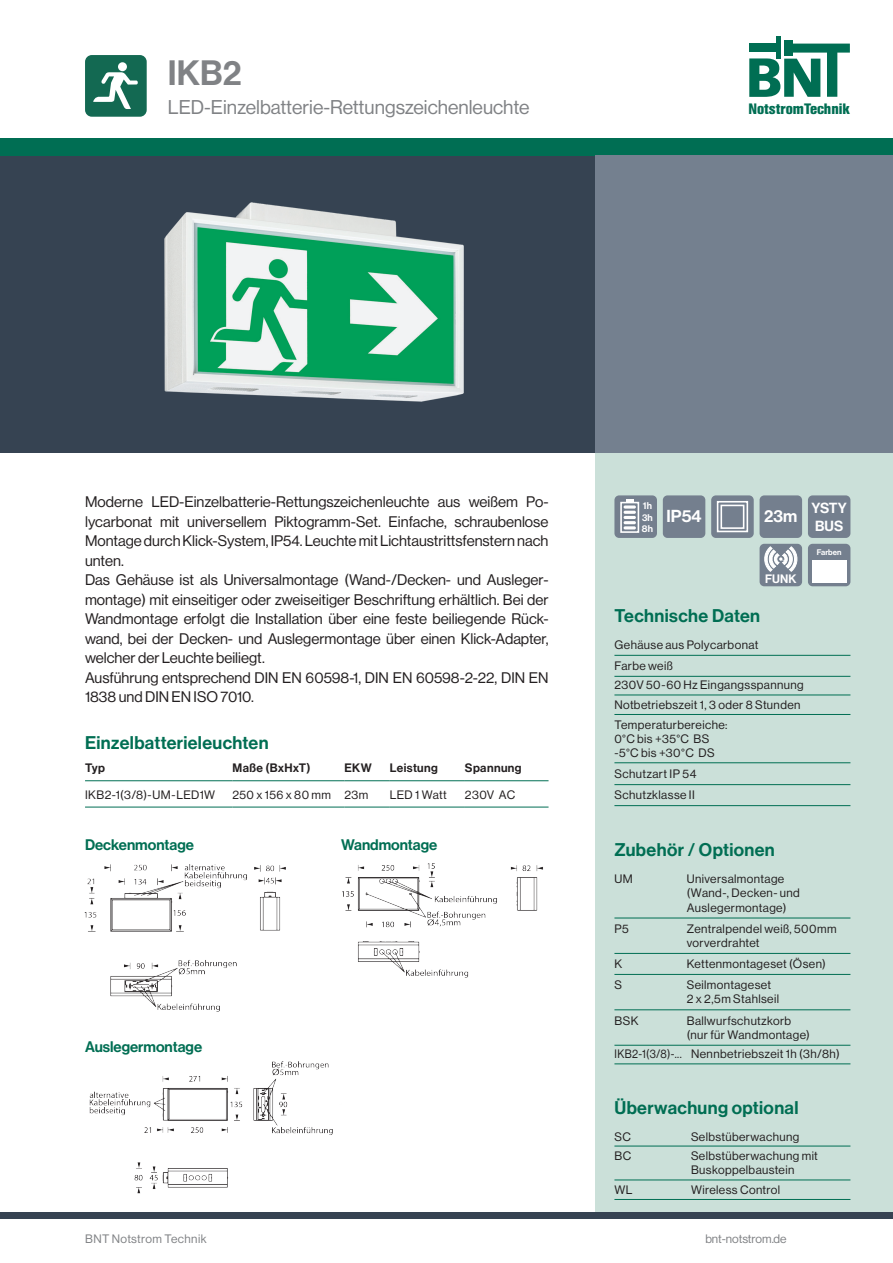
<style>
.page{position:relative;width:893px;height:1263px;background:#fff}
.page>*{position:absolute;margin:0;border:0;box-sizing:border-box;transform-origin:0 0}
.t1{font:34.5px "N Haas Grotesk DS Std 65 Md";color:#808285}
.t2{font:19.5px "N Haas Grotesk DS Std 55 Rg";color:#808285}
.t3{font:18px "N Haas Grotesk DS Std 65 Md";letter-spacing:.02em;color:#006e53}
.t4{font:16.95px "N Haas Grotesk DS Std 65 Md";color:#fff}
.t5{font:15px/19.5px "N Haas Grotesk DS Std 55 Rg";color:#231f20}
.t6{font:15px "N Haas Grotesk DS Std 65 Md";color:#006e53}
.t7{font:700 15px "Helvetica Con BQ";color:#006e53}
.t8{font:14.4px/18px "N Haas Grotesk DS Std 65 Md";color:#fff}
.t9{font:12px/14.4px "N Haas Grotesk DS Std 55 Rg";letter-spacing:.035em;color:#231f20}
.t10{font:12px "N Haas Grotesk DS Std 55 Rg";letter-spacing:.035em;color:#231f20;scale:.9 1}
.t11{font:12px "N Haas Grotesk DS Std 55 Rg";letter-spacing:.015em;color:#808285}
.t12{font:12px "N Haas Grotesk DS Std 65 Md";letter-spacing:.035em;color:#231f20}
.t13{font:12px "N Haas Grotesk DS Std 65 Md";color:#fff}
.t14{font:9.6px/11.6px "N Haas Grotesk DS Std 65 Md";color:#fff;text-align:justify}
.t15{font:7.95px "N Haas Grotesk DS Std 65 Md";color:#fff}
</style>
<div class="page">
<div style="left:0;top:155px;width:595px;height:298px;background:#364352"></div>
<div style="left:0;top:138px;width:893px;height:17px;background:#006e53"></div>
<div style="left:595px;top:453px;width:298px;height:762px;background:#cbe0d9"></div>
<svg style="left:749px;top:44px;width:101px;height:53px"></svg>
<div style="left:784px;top:40px;width:9px;height:16px;background:#006e53"></div>
<div style="left:749px;top:43px;width:31px;height:9px;background:#006e53"></div>
<hr style="left:776px;top:36px;width:4px;height:23px;background:#006e53">
<div style="left:0;top:1212px;width:893px;height:6px;background:#364352"></div>
<div style="left:86px;top:56px;width:59px;height:59px;background:#136952;border-radius:5px"></div>
<div style="left:85px;top:55px;width:62px;height:62px;border:3px solid #136952;border-radius:5px"></div>
<div style="left:118px;top:62px;width:9px;height:9px;background:#fff;border-radius:50%"></div>
<svg style="left:93px;top:72px;width:45px;height:37px"></svg>
<div style="left:595px;top:155px;width:298px;height:298px;background:#74808f"></div>
<hr style="left:614px;top:655px;width:236px;height:1px;background:#006e53">
<hr style="left:614px;top:676px;width:236px;height:1px;background:#006e53">
<hr style="left:614px;top:695px;width:236px;height:1px;background:#006e53">
<hr style="left:614px;top:714px;width:236px;height:1px;background:#006e53">
<hr style="left:614px;top:762px;width:236px;height:1px;background:#006e53">
<hr style="left:614px;top:784px;width:236px;height:1px;background:#006e53">
<hr style="left:614px;top:805px;width:236px;height:1px;background:#006e53">
<img style="left:164px;top:202px;width:300px;height:200px">
<hr style="left:614px;top:918px;width:236px;height:1px;background:#006e53">
<hr style="left:614px;top:953px;width:236px;height:1px;background:#006e53">
<hr style="left:614px;top:974px;width:236px;height:1px;background:#006e53">
<hr style="left:614px;top:1009px;width:236px;height:1px;background:#006e53">
<hr style="left:614px;top:1045px;width:236px;height:1px;background:#006e53">
<hr style="left:614px;top:1063px;width:236px;height:1px;background:#006e53">
<img style="left:84px;top:864px;width:202px;height:148px">
<img style="left:342px;top:863px;width:201px;height:115px">
<img style="left:89px;top:1061px;width:244px;height:133px">
<hr style="left:85px;top:780px;width:147px;height:1px;background:#006e53">
<hr style="left:232px;top:780px;width:112px;height:1px;background:#006e53">
<hr style="left:344px;top:780px;width:46px;height:1px;background:#006e53">
<hr style="left:390px;top:780px;width:75px;height:1px;background:#006e53">
<hr style="left:465px;top:780px;width:84px;height:1px;background:#006e53">
<hr style="left:85px;top:807px;width:147px;height:1px;background:#006e53">
<hr style="left:232px;top:807px;width:112px;height:1px;background:#006e53">
<hr style="left:344px;top:807px;width:46px;height:1px;background:#006e53">
<hr style="left:390px;top:807px;width:75px;height:1px;background:#006e53">
<hr style="left:465px;top:807px;width:84px;height:1px;background:#006e53">
<hr style="left:614px;top:1146px;width:236px;height:1px;background:#006e53">
<hr style="left:614px;top:1179px;width:236px;height:1px;background:#006e53">
<hr style="left:614px;top:1199px;width:236px;height:1px;background:#006e53">
<div style="left:615px;top:496px;width:41px;height:41px;background:#747f8e;border-radius:4px"></div>
<div style="left:614px;top:495px;width:43px;height:43px;border:2px solid #747f8e;border-radius:4px"></div>
<svg style="left:624px;top:505px;width:12px;height:4px"></svg>
<div style="left:620px;top:502px;width:19px;height:31px;border:2px solid #fff"></div>
<svg style="left:626px;top:499px;width:8px;height:4px"></svg>
<svg style="left:624px;top:511px;width:12px;height:18px"></svg>
<div style="left:761px;top:545px;width:40px;height:40px;background:#747f8e;border-radius:4px"></div>
<div style="left:760px;top:544px;width:42px;height:42px;border:2px solid #747f8e;border-radius:4px"></div>
<svg style="left:764px;top:547px;width:34px;height:24px"></svg>
<div style="left:809px;top:496px;width:40px;height:41px;background:#747f8e;border-radius:4px"></div>
<div style="left:808px;top:495px;width:42px;height:43px;border:2px solid #747f8e;border-radius:4px"></div>
<div style="left:809px;top:545px;width:40px;height:40px;background:#747f8e;border-radius:4px"></div>
<div style="left:808px;top:544px;width:42px;height:42px;border:2px solid #747f8e;border-radius:4px"></div>
<div style="left:812px;top:560px;width:34px;height:22px;background:#fff"></div>
<div style="left:664px;top:496px;width:40px;height:41px;background:#747f8e;border-radius:4px"></div>
<div style="left:663px;top:495px;width:42px;height:43px;border:2px solid #747f8e;border-radius:4px"></div>
<div style="left:712px;top:496px;width:41px;height:41px;background:#747f8e;border-radius:4px"></div>
<div style="left:711px;top:495px;width:43px;height:43px;border:2px solid #747f8e;border-radius:4px"></div>
<svg style="left:716px;top:501px;width:33px;height:32px"></svg>
<div style="left:761px;top:496px;width:40px;height:41px;background:#747f8e;border-radius:4px"></div>
<div style="left:760px;top:495px;width:42px;height:43px;border:2px solid #747f8e;border-radius:4px"></div>
<h1 class="t1" style="left:168px;top:53px;width:75px">IKB2</h1>
<h2 class="t2" style="left:168px;top:96px;width:363px">LED-Einzelbatterie-Rettungszeichenleuchte</h2>
<p class="t7" style="left:748px;top:100px;width:103px">NotstromTechnik</p>
<p class="t5" style="left:85px;top:492px;width:465px">Moderne LED-Einzelbatterie-Rettungszeichenleuchte aus weißem Po&shy;lycarbonat mit universellem Piktogramm-Set. Einfache, schraubenlose Montage durch Klick-System, IP54. Leuchte mit Lichtaustrittsfenstern nach unten.<br>Das Gehäuse ist als Universalmontage (Wand-/Decken- und Ausleger&shy;montage) mit einseitiger oder zweiseitiger Beschriftung erhältlich. Bei der Wandmontage erfolgt die Installation über eine feste beiliegende Rück&shy;wand, bei der Decken- und Auslegermontage über einen Klick-Adapter, welcher der Leuchte beiliegt.<br>Ausführung entsprechend DIN EN 60598-1, DIN EN 60598-2-22, DIN EN 1838 und DIN EN ISO 7010.</p>
<p class="t3" style="left:85px;top:732px;width:185px">Einzelbatterieleuchten</p>
<p class="t12" style="left:85px;top:761px;width:21px">Typ</p>
<p class="t12" style="left:232px;top:761px;width:80px">Maße (BxHxT)</p>
<p class="t12" style="left:344px;top:761px;width:29px">EKW</p>
<p class="t12" style="left:390px;top:761px;width:50px">Leistung</p>
<p class="t12" style="left:465px;top:761px;width:58px">Spannung</p>
<p class="t9" style="left:85px;top:787px;width:132px">IKB2-1(3/8)-UM-LED1W</p>
<p class="t9" style="left:232px;top:787px;width:137px">250 x 156 x 80 mm 23m</p>
<p class="t9" style="left:390px;top:787px;width:59px">LED 1 Watt</p>
<p class="t9" style="left:465px;top:787px;width:52px">230V AC</p>
<p class="t6" style="left:85px;top:836px;width:110px">Deckenmontage</p>
<p class="t6" style="left:85px;top:1038px;width:119px">Auslegermontage</p>
<p class="t6" style="left:341px;top:836px;width:98px">Wandmontage</p>
<p class="t14" style="left:642px;top:500px;width:12px">1h 3h 8h</p>
<p class="t4" style="left:666px;top:506px;width:37px">IP54</p>
<p class="t4" style="left:764px;top:506px;width:35px">23m</p>
<p class="t13" style="left:765px;top:572px;width:33px">FUNK</p>
<p class="t8" style="left:811px;top:499px;width:37px">YSTY<br>BUS</p>
<p class="t15" style="left:817px;top:548px;width:26px">Farben</p>
<p class="t3" style="left:614px;top:605px;width:147px">Technische Daten</p>
<p class="t9" style="left:614px;top:634px;width:145px;line-height:21px">Gehäuse aus Polycarbonat<br>Farbe weiß</p>
<p class="t9" style="left:614px;top:676px;width:191px;line-height:19.5px">230V 50-60 Hz Eingangsspannung<br>Notbetriebszeit 1, 3 oder 8 Stunden<br>Temperaturbereiche:</p>
<p class="t9" style="left:614px;top:731px;width:102px">0°C bis +35°C BS -5°C bis +30°C DS</p>
<p class="t9" style="left:614px;top:764px;width:84px;line-height:21px">Schutzart IP 54<br>Schutzklasse II</p>
<p class="t3" style="left:614px;top:839px;width:162px">Zubehör / Optionen</p>
<p class="t9" style="left:614px;top:871px;width:20px">UM</p>
<p class="t9" style="left:687px;top:871px;width:115px">Universalmontage (Wand-, Decken- und<br>Auslegermontage)</p>
<p class="t9" style="left:614px;top:921px;width:16px">P5</p>
<p class="t9" style="left:687px;top:921px;width:151px">Zentralpendel weiß, 500mm vorverdrahtet</p>
<p class="t9" style="left:614px;top:957px;width:9px">K</p>
<p class="t9" style="left:687px;top:957px;width:140px">Kettenmontageset (Ösen)</p>
<p class="t9" style="left:614px;top:978px;width:9px">S</p>
<p class="t9" style="left:687px;top:978px;width:94px">Seilmontageset<br>2 x 2,5m Stahlseil</p>
<p class="t9" style="left:614px;top:1013px;width:26px">BSK</p>
<p class="t9" style="left:687px;top:1013px;width:125px">Ballwurfschutzkorb (nur für Wandmontage)</p>
<p class="t10" style="left:614px;top:1047px;width:252px">IKB2-1(3/8)-... Nennbetriebszeit 1h (3h/8h)</p>
<p class="t3" style="left:614px;top:1097px;width:185px">Überwachung optional</p>
<p class="t9" style="left:614px;top:1129px;width:18px">SC</p>
<p class="t9" style="left:691px;top:1129px;width:110px">Selbstüberwachung</p>
<p class="t9" style="left:614px;top:1149px;width:18px">BC</p>
<p class="t9" style="left:691px;top:1149px;width:128px">Selbstüberwachung mit<br>Buskoppelbaustein</p>
<p class="t9" style="left:614px;top:1183px;width:20px">WL</p>
<p class="t9" style="left:691px;top:1183px;width:91px">Wireless Control</p>
<p class="t11" style="left:85px;top:1231px;width:123px">BNT Notstrom Technik</p>
<p class="t11" style="left:705px;top:1231px;width:83px">bnt-notstrom.de</p>
</div>
